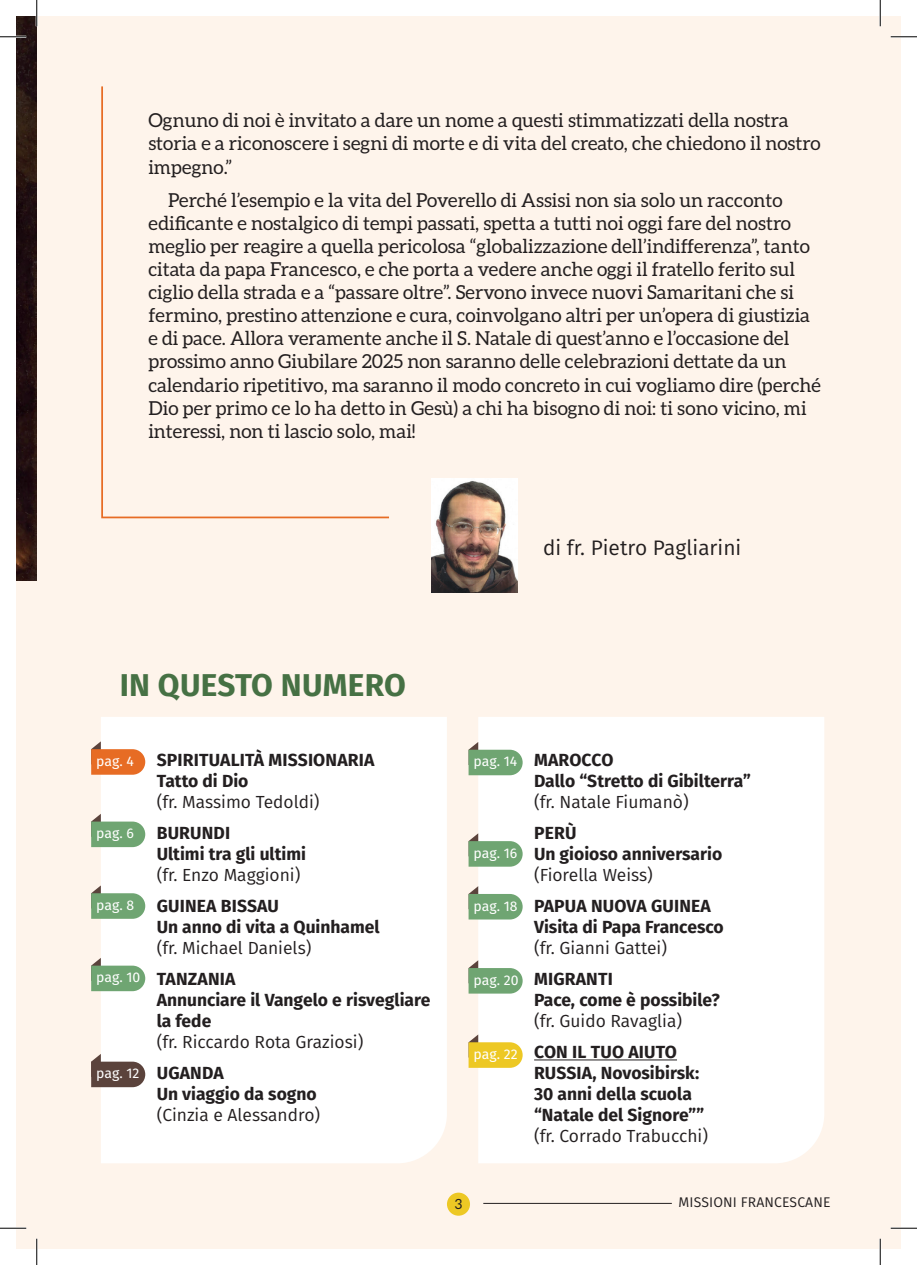
<style>
.page{position:relative;width:917px;height:1265px;background:#fff}
.page>*{position:absolute;margin:0;border:0;box-sizing:border-box;transform-origin:0 0}
.t1{font:700 31.5px "Fira Sans";letter-spacing:.01em;color:#467144}
.t2{font:21px "Fira Sans";color:#231f20}
.t3{font:19.25px/23.1px "Aleo";color:#231f20}
.t4{font:700 17.5px/21px "Fira Sans";color:#231f20}
.t5{font:17.5px "Fira Sans";color:#231f20}
.t6{font:14px "Fira Sans";color:#fff}
.t7{font:14px "Fira Sans";letter-spacing:.01em;color:#231f20}
.t8{font:14px "Aleo";color:#231f20}
.s1{font-weight:400}
</style>
<div class="page">
<div style="left:17px;top:17px;width:20px;height:1230px;background:#fef4eb"></div>
<div style="left:37px;top:17px;width:863px;height:1230px;background:#fef4eb"></div>
<div style="left:447px;top:1192px;width:23px;height:23px;background:#edc824;border-radius:50%"></div>
<hr style="left:483px;top:1202px;width:189px;height:1px;background:#231f20">
<img style="left:17px;top:17px;width:20px;height:563px">
<img style="left:431px;top:478px;width:87px;height:114px">
<svg style="left:101px;top:86px;width:288px;height:433px"></svg>
<div style="left:101px;top:717px;width:346px;height:445px;background:#fff"></div>
<div style="left:478px;top:717px;width:346px;height:445px;background:#fff"></div>
<hr style="left:534px;top:1059px;width:143px;height:1px;background:#231f20">
<svg style="left:91px;top:813px;width:54px;height:33px;background:#95ba96"></svg>
<svg style="left:91px;top:885px;width:54px;height:33px;background:#94ba95"></svg>
<svg style="left:91px;top:957px;width:54px;height:33px;background:#95ba96"></svg>
<svg style="left:91px;top:1053px;width:54px;height:33px;background:#877570"></svg>
<svg style="left:468px;top:833px;width:55px;height:33px;background:#95ba96"></svg>
<svg style="left:91px;top:741px;width:54px;height:33px;background:#ea905c"></svg>
<svg style="left:468px;top:741px;width:55px;height:34px;background:#97bb97"></svg>
<svg style="left:468px;top:885px;width:55px;height:34px;background:#98bc98"></svg>
<svg style="left:468px;top:960px;width:55px;height:33px;background:#95ba96"></svg>
<svg style="left:468px;top:1034px;width:55px;height:33px;background:#eed360"></svg>
<hr style="left:0;top:36px;width:26px;height:2px;background:#fff">
<hr style="left:891px;top:36px;width:26px;height:2px;background:#fff">
<hr style="left:0;top:1226px;width:26px;height:2px;background:#fff">
<hr style="left:891px;top:1226px;width:26px;height:2px;background:#fff">
<hr style="left:36px;top:0;width:2px;height:26px;background:#fff">
<hr style="left:36px;top:1238px;width:2px;height:26px;background:#fff">
<hr style="left:879px;top:0;width:2px;height:26px;background:#fff">
<hr style="left:879px;top:1238px;width:2px;height:26px;background:#fff">
<svg style="left:0;top:36px;width:26px;height:1px"></svg>
<svg style="left:891px;top:36px;width:26px;height:1px"></svg>
<svg style="left:0;top:1227px;width:26px;height:1px"></svg>
<svg style="left:891px;top:1227px;width:26px;height:1px"></svg>
<svg style="left:36px;top:0;width:1px;height:26px"></svg>
<svg style="left:36px;top:1238px;width:1px;height:26px"></svg>
<svg style="left:880px;top:0;width:1px;height:26px"></svg>
<svg style="left:880px;top:1238px;width:1px;height:26px"></svg>
<p class="t3" style="left:148px;top:109px;width:674px">Ognuno di noi è invitato a dare un nome a questi stimmatizzati della nostra storia e a riconoscere i segni di morte e di vita del creato, che chiedono il nostro impegno.”</p>
<p class="t3" style="left:148px;top:188px;width:674px;text-indent:20px">Perché l’esempio e la vita del Poverello di Assisi non sia solo un racconto edificante e nostalgico di tempi passati, spetta a tutti noi oggi fare del nostro meglio per reagire a quella pericolosa “globalizzazione dell’indifferenza”, tanto citata da papa Francesco, e che porta a vedere anche oggi il fratello ferito sul ciglio della strada e a “passare oltre”. Servono invece nuovi Samaritani che si fermino, prestino attenzione e cura, coinvolgano altri per un’opera di giustizia e di pace. Allora veramente anche il S. Natale di quest’anno e l’occasione del prossimo anno Giubilare 2025 non saranno delle celebrazioni dettate da un calendario ripetitivo, ma saranno il modo concreto in cui vogliamo dire (perché Dio per primo ce lo ha detto in Gesù) a chi ha bisogno di noi: ti sono vicino, mi interessi, non ti lascio solo, mai!</p>
<p class="t2" style="left:543px;top:531px;width:200px">di fr. Pietro Pagliarini</p>
<p class="t1" style="left:120px;top:658px;width:288px">IN QUESTO NUMERO</p>
<p class="t4" style="left:157px;top:747px;width:219px">SPIRITUALITÀ MISSIONARIA<br>Tatto di Dio</p>
<p class="t5" style="left:157px;top:788px;width:164px">(fr. Massimo Tedoldi)</p>
<p class="t4" style="left:157px;top:820px;width:151px">BURUNDI<br>Ultimi tra gli ultimi <span class="s1">(fr. Enzo Maggioni)</span></p>
<p class="t4" style="left:157px;top:893px;width:225px">GUINEA BISSAU<br>Un anno di vita a Quinhamel <span class="s1">(fr. Michael Daniels)</span></p>
<p class="t4" style="left:157px;top:966px;width:275px">TANZANIA<br>Annunciare il Vangelo e risvegliare la fede<br><span class="s1">(fr. Riccardo Rota Graziosi)</span></p>
<p class="t4" style="left:157px;top:1060px;width:165px">UGANDA<br>Un viaggio da sogno <span class="s1">(Cinzia e Alessandro)</span></p>
<p class="t6" style="left:96px;top:751px;width:39px">pag. 4</p>
<p class="t6" style="left:473px;top:751px;width:45px">pag. 14</p>
<p class="t6" style="left:96px;top:823px;width:39px">pag. 6</p>
<p class="t6" style="left:473px;top:843px;width:45px">pag. 16</p>
<p class="t6" style="left:96px;top:895px;width:39px">pag. 8</p>
<p class="t6" style="left:473px;top:895px;width:46px">pag. 18</p>
<p class="t6" style="left:96px;top:967px;width:46px">pag. 10</p>
<p class="t6" style="left:473px;top:969px;width:47px">pag. 20</p>
<p class="t6" style="left:473px;top:1044px;width:46px">pag. 22</p>
<p class="t6" style="left:96px;top:1063px;width:45px">pag. 12</p>
<p class="t4" style="left:534px;top:748px;width:218px">MAROCCO<br>Dallo “Stretto di Gibilterra”</p>
<p class="t5" style="left:534px;top:789px;width:156px">(fr. Natale Fiumanò)</p>
<p class="t4" style="left:534px;top:821px;width:190px">PERÙ<br>Un gioioso anniversario</p>
<p class="t5" style="left:534px;top:861px;width:120px">(Fiorella Weiss)</p>
<p class="t4" style="left:534px;top:894px;width:191px">PAPUA NUOVA GUINEA<br>Visita di Papa Francesco</p>
<p class="t5" style="left:534px;top:934px;width:134px">(fr. Gianni Gattei)</p>
<p class="t4" style="left:534px;top:967px;width:80px">MIGRANTI</p>
<p class="t4" style="left:534px;top:988px;width:187px">Pace, come è possibile? <span class="s1">(fr. Guido Ravaglia)</span></p>
<p class="t4" style="left:534px;top:1040px;width:144px">CON IL TUO AIUTO</p>
<p class="t4" style="left:534px;top:1061px;width:175px">RUSSIA, Novosibirsk:<br>30 anni della scuola “Natale del Signore”” <span class="s1">(fr. Corrado Trabucchi)</span></p>
<p class="t8" style="left:455px;top:1195px;width:9px">3</p>
<p class="t7" style="left:678px;top:1190px;width:153px">MISSIONI FRANCESCANE</p>
</div>
